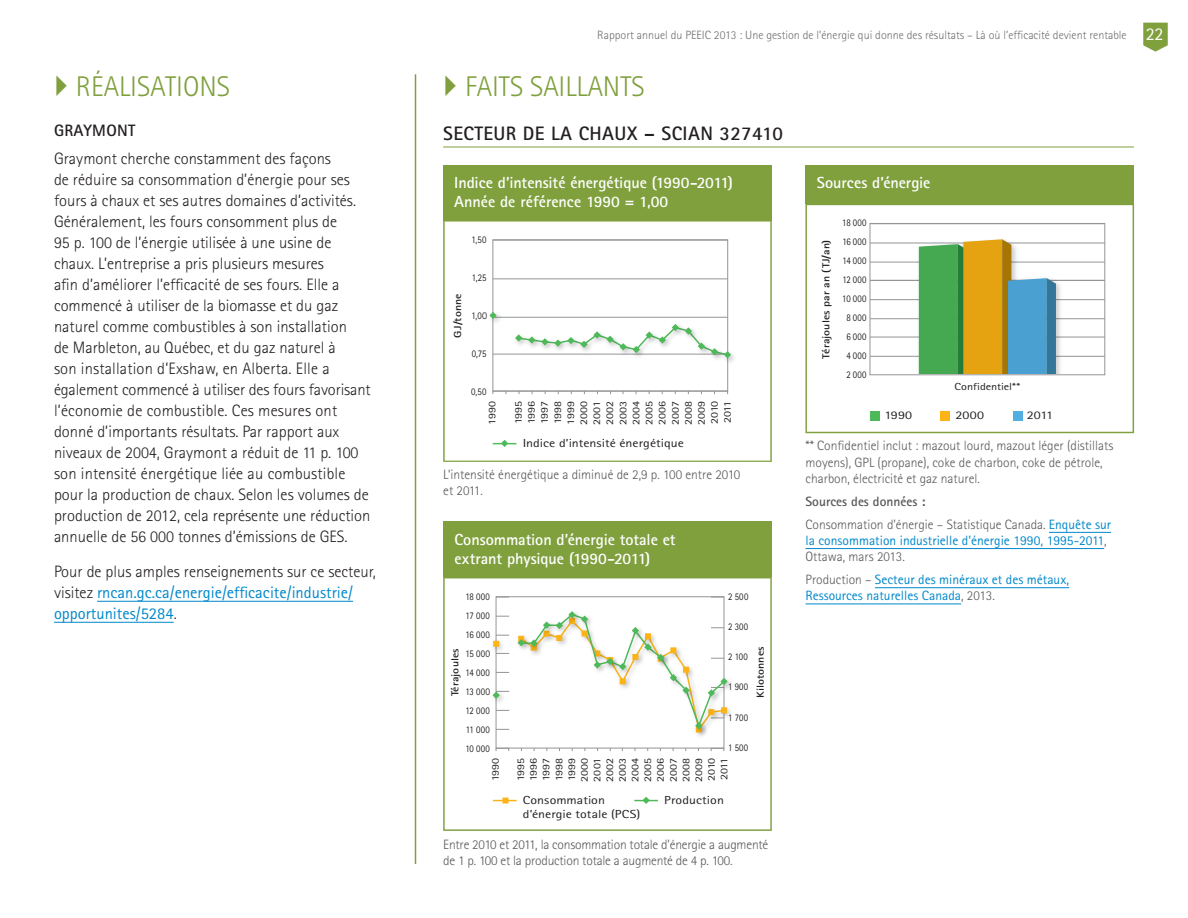
<style>
.page{position:relative;width:1188px;height:918px;background:#fff}
.page>*{position:absolute;margin:0;border:0;box-sizing:border-box;transform-origin:0 0}
.t1{font:300 28.5px "Rotis Sans Serif Std";color:#7fa03d}
.t2{font:700 19.5px "Rotis Sans Serif Std";letter-spacing:.02em;color:#231f20}
.t3{font:300 16.5px/21px "Rotis Sans Serif Std";color:#231f20}
.t4{font:16.5px/21px "Rotis Sans Serif Std";color:#0088cb}
.t5{font:700 16.5px "Rotis Sans Serif Std";letter-spacing:.02em;color:#231f20}
.t6{font:700 16.05px/19.4px "Rotis Sans Serif Std";letter-spacing:-.005em;color:#fff}
.t7{font:300 13.5px/16.2px "Rotis Sans Serif Std";color:#57585a}
.t8{font:13.5px/16.2px "Rotis Sans Serif Std";color:#0088cb}
.t9{font:700 13.5px "Rotis Sans Serif Std";color:#57585a}
.t10{font:300 12px "Rotis Sans Serif Std";color:#6c6d70}
.t11{font:11.7px/14px "Rotis Sans Serif Std";color:#231f20;scale:1.19 1}
.t12{font:10.2px/13px "Rotis Sans Serif Std";letter-spacing:.01em;color:#231f20;text-align:justify;scale:1.17 1}
.t13{font:10.2px/19px "Rotis Sans Serif Std";letter-spacing:.01em;color:#231f20;text-align:justify;scale:.86 1}
.t14{font:700 10.2px "Rotis Sans Serif Std";letter-spacing:.005em;color:#231f20;scale:1.16 1}
.t15{font:10.2px/19px "Rotis Sans Serif Std";letter-spacing:.035em;color:#231f20;text-align:center;scale:.86 1}
.t16{font:10.2px "Rotis Sans Serif Std";letter-spacing:-.01em;color:#231f20;scale:1.19 1}
.s1{font-weight:300;color:#231f20}
.s2{font-weight:400;font-size:18px;color:#fff}
.s3{font-weight:300;color:#57585a}
</style>
<div class="page">
<hr style="left:415px;top:74px;width:1px;height:790px;background:#7fa03d">
<svg style="left:1143px;top:23px;width:25px;height:29px"></svg>
<hr style="left:1049px;top:532px;width:62px;height:1px;background:#0088cb">
<hr style="left:806px;top:548px;width:298px;height:1px;background:#0088cb">
<hr style="left:875px;top:587px;width:194px;height:1px;background:#0088cb">
<hr style="left:806px;top:604px;width:155px;height:1px;background:#0088cb">
<svg style="left:443px;top:220px;width:329px;height:242px"></svg>
<div style="left:443px;top:165px;width:329px;height:55px;background:#7fa03d"></div>
<div style="left:493px;top:239px;width:235px;height:153px;border:1px solid #939598"></div>
<svg style="left:493px;top:440px;width:23px;height:7px"></svg>
<hr style="left:493px;top:240px;width:235px;height:1px;background:#939598">
<hr style="left:493px;top:354px;width:235px;height:1px;background:#939598">
<hr style="left:493px;top:317px;width:235px;height:1px;background:#939598">
<hr style="left:493px;top:391px;width:235px;height:1px;background:#939598">
<hr style="left:493px;top:278px;width:235px;height:1px;background:#939598">
<img style="left:485px;top:308px;width:20px;height:20px">
<svg style="left:489px;top:312px;width:8px;height:7px"></svg>
<img style="left:511px;top:320px;width:229px;height:47px">
<svg style="left:515px;top:324px;width:216px;height:34px"></svg>
<svg style="left:443px;top:577px;width:329px;height:254px"></svg>
<div style="left:443px;top:522px;width:329px;height:55px;background:#7fa03d"></div>
<div style="left:496px;top:596px;width:228px;height:152px;border:1px solid #939598"></div>
<svg style="left:493px;top:800px;width:24px;height:1px"></svg>
<svg style="left:634px;top:797px;width:24px;height:7px"></svg>
<svg style="left:496px;top:597px;width:13px;height:1px"></svg>
<svg style="left:496px;top:672px;width:13px;height:1px"></svg>
<svg style="left:496px;top:729px;width:13px;height:1px"></svg>
<svg style="left:496px;top:710px;width:13px;height:1px"></svg>
<svg style="left:496px;top:616px;width:13px;height:1px"></svg>
<svg style="left:711px;top:597px;width:13px;height:1px"></svg>
<svg style="left:496px;top:748px;width:13px;height:3px"></svg>
<svg style="left:711px;top:748px;width:14px;height:3px"></svg>
<img style="left:489px;top:637px;width:19px;height:18px">
<svg style="left:493px;top:635px;width:16px;height:12px"></svg>
<img style="left:692px;top:738px;width:19px;height:3px">
<img style="left:488px;top:687px;width:20px;height:20px">
<svg style="left:493px;top:691px;width:16px;height:8px"></svg>
<img style="left:513px;top:607px;width:223px;height:131px">
<svg style="left:518px;top:611px;width:210px;height:122px"></svg>
<svg style="left:805px;top:204px;width:329px;height:229px"></svg>
<div style="left:805px;top:165px;width:329px;height:39px;background:#7fa03d"></div>
<div style="left:870px;top:223px;width:235px;height:152px;border:1px solid #939598"></div>
<hr style="left:443px;top:147px;width:691px;height:1px;background:#7fa03d">
<hr style="left:97px;top:601px;width:256px;height:1px;background:#0088cb">
<hr style="left:54px;top:622px;width:120px;height:1px;background:#0088cb">
<h3 class="t1" style="left:76px;top:70px;width:156px">RÉALISATIONS</h3>
<h4 class="t5" style="left:54px;top:120px;width:83px">GRAYMONT</h4>
<p class="t3" style="left:54px;top:148px;width:318px">Graymont cherche constamment des façons<br>de réduire sa consommation d’énergie pour ses fours à chaux et ses autres domaines d’activités.<br>Généralement, les fours consomment plus de<br>95 p. 100 de l’énergie utilisée à une usine de chaux. L’entreprise a pris plusieurs mesures<br>afin d’améliorer l’efficacité de ses fours. Elle a commencé à utiliser de la biomasse et du gaz naturel comme combustibles à son installation<br>de Marbleton, au Québec, et du gaz naturel à<br>son installation d’Exshaw, en Alberta. Elle a également commencé à utiliser des fours favorisant l’économie de combustible. Ces mesures ont donné d’importants résultats. Par rapport aux niveaux de 2004, Graymont a réduit de 11 p. 100 son intensité énergétique liée au combustible pour la production de chaux. Selon les volumes de production de 2012, cela représente une réduction annuelle de 56 000 tonnes d’émissions de GES.</p>
<p class="t4" style="left:54px;top:560px;width:323px"><span class="s1">Pour de plus amples renseignements sur ce secteur, visitez</span> rncan.gc.ca/energie/efficacite/industrie/ opportunites/5284<span class="s1">.</span></p>
<p class="t10" style="left:597px;top:28px;width:568px">Rapport annuel du PEEIC 2013 : Une gestion de l’énergie qui donne des résultats – Là où l’efficacité devient rentable <span class="s2">22</span></p>
<h3 class="t1" style="left:465px;top:70px;width:181px">FAITS SAILLANTS</h3>
<h4 class="t2" style="left:443px;top:121px;width:341px">SECTEUR DE LA CHAUX – SCIAN 327410</h4>
<p class="t6" style="left:454px;top:172px;width:280px">Indice d’intensité énergétique (1990-2011)<br>Année de référence 1990 = 1,00</p>
<p class="t14" style="left:451px;top:338px;width:40px;rotate:-90deg">GJ/tonne</p>
<p class="t13" style="left:472px;top:230px;width:19px">1,50</p>
<p class="t13" style="left:472px;top:268px;width:19px">1,25</p>
<p class="t13" style="left:471px;top:306px;width:19px">1,00</p>
<p class="t13" style="left:472px;top:344px;width:19px">0,75</p>
<p class="t13" style="left:471px;top:382px;width:19px">0,50</p>
<p class="t12" style="left:486px;top:425px;width:22px;rotate:-90deg">1990</p>
<p class="t12" style="left:512px;top:425px;width:22px;rotate:-90deg">1995<br>1996<br>1997<br>1998<br>1999<br>2000<br>2001<br>2002<br>2003<br>2004<br>2005<br>2006<br>2007<br>2008<br>2009<br>2010<br>2011</p>
<p class="t11" style="left:523px;top:436px;width:137px">Indice d’intensité énergétique</p>
<p class="t7" style="left:443px;top:466px;width:299px">L’intensité énergétique a diminué de 2,9 p. 100 entre 2010 et 2011.</p>
<p class="t6" style="left:455px;top:529px;width:223px">Consommation d’énergie totale et extrant physique (1990-2011)</p>
<p class="t13" style="left:465px;top:587px;width:30px">18 000<br>17 000<br>16 000<br>15 000<br>14 000<br>13 000<br>12 000<br>11 000<br>10 000</p>
<p class="t13" style="left:728px;top:587px;width:25px">2 500</p>
<p class="t13" style="left:728px;top:617px;width:25px">2 300</p>
<p class="t13" style="left:728px;top:647px;width:24px">2 100</p>
<p class="t13" style="left:728px;top:677px;width:25px">1 900</p>
<p class="t13" style="left:728px;top:708px;width:25px">1 700</p>
<p class="t13" style="left:728px;top:738px;width:25px">1 500</p>
<p class="t14" style="left:449px;top:696px;width:43px;rotate:-90deg">Térajoules</p>
<p class="t14" style="left:754px;top:698px;width:46px;rotate:-90deg">Kilotonnes</p>
<p class="t12" style="left:489px;top:781px;width:22px;rotate:-90deg">1990</p>
<p class="t12" style="left:514px;top:782px;width:22px;rotate:-90deg">1995<br>1996<br>1997<br>1998<br>1999<br>2000<br>2001<br>2002<br>2003<br>2004<br>2005<br>2006<br>2007<br>2008<br>2009<br>2010<br>2011</p>
<p class="t11" style="left:523px;top:793px;width:100px">Consommation d’énergie totale (PCS)</p>
<p class="t11" style="left:664px;top:793px;width:52px">Production</p>
<p class="t7" style="left:443px;top:837px;width:327px">Entre 2010 et 2011, la consommation totale d’énergie a augmenté de 1 p. 100 et la production totale a augmenté de 4 p. 100.</p>
<p class="t6" style="left:817px;top:172px;width:115px">Sources d’énergie</p>
<p class="t14" style="left:820px;top:359px;width:104px;rotate:-90deg">Térajoules par an (TJ/an)</p>
<p class="t15" style="left:842px;top:213px;width:30px">18 000<br>16 000<br>14 000<br>12 000<br>10 000<br>8 000<br>6 000<br>4 000<br>2 000</p>
<p class="t16" style="left:955px;top:381px;width:57px">Confidentiel**</p>
<p class="t11" style="left:884px;top:408px;width:25px">1990</p>
<p class="t11" style="left:956px;top:408px;width:26px">2000</p>
<p class="t11" style="left:1027px;top:408px;width:24px">2011</p>
<p class="t7" style="left:806px;top:438px;width:309px">** Confidentiel inclut : mazout lourd, mazout léger (distillats moyens), GPL (propane), coke de charbon, coke de pétrole, charbon, électricité et gaz naturel.</p>
<p class="t9" style="left:806px;top:493px;width:121px">Sources des données :</p>
<p class="t8" style="left:806px;top:516px;width:307px"><span class="s3">Consommation d’énergie – Statistique Canada.</span> Enquête sur la consommation industrielle d’énergie 1990, 1995-2011<span class="s3">,<br>Ottawa, mars 2013.</span></p>
<p class="t8" style="left:806px;top:571px;width:265px"><span class="s3">Production –</span> Secteur des minéraux et des métaux,<br>Ressources naturelles Canada<span class="s3">, 2013.</span></p>
</div>
